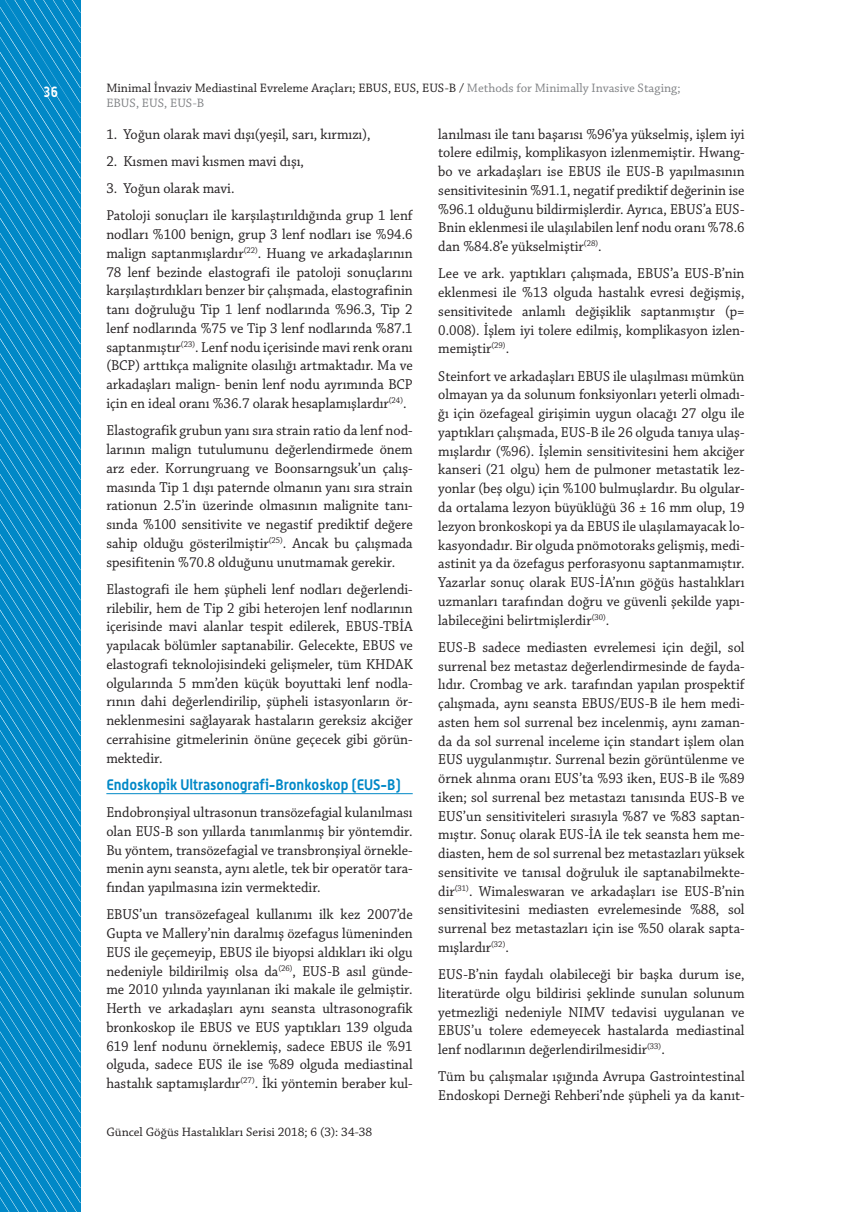
<style>
.page{position:relative;width:851px;height:1212px;background:#fff}
.page>*{position:absolute;margin:0;border:0;box-sizing:border-box;transform-origin:0 0}
.t1{font:15px/18.8px "Chaparral Pro";color:#231f20;text-align:justify;scale:.95 1}
.t2{font:700 15px "Alwyn OT";color:#0088c7;scale:.95 1}
.t3{font:700 15px "Alwyn OT";color:#fff;scale:.85 1}
.t4{font:12.9px/15.5px "Chaparral Pro";color:#231f20}
.s1{color:#808285}
</style>
<div class="page">
<svg style="left:0;top:0;width:80px;height:1212px;background:#0e8eca"></svg>
<hr style="left:106px;top:793px;width:306px;height:1px;background:#0088c7">
<p class="t3" style="left:43px;top:82px;width:19px">36</p>
<p class="t4" style="left:106px;top:81px;width:575px">Minimal İnvaziv Mediastinal Evreleme Araçları; EBUS, EUS, EUS-B / <span class="s1">Methods for Minimally Invasive Staging;<br>EBUS, EUS, EUS-B</span></p>
<p class="t1" style="left:106px;top:125px;width:279px">1. Yoğun olarak mavi dışı(yeşil, sarı, kırmızı),</p>
<p class="t1" style="left:106px;top:152px;width:209px">2. Kısmen mavi kısmen mavi dışı,</p>
<p class="t1" style="left:106px;top:175px;width:324px;line-height:27.3px">3. Yoğun olarak mavi.<br>Patoloji sonuçları ile karşılaştırıldığında grup 1 lenf</p>
<p class="t1" style="left:106px;top:226px;width:324px">nodları %100 benign, grup 3 lenf nodları ise %94.6 malign saptanmışlardır<sup>(22)</sup>. Huang ve arkadaşlarının 78 lenf bezinde elastografi ile patoloji sonuçlarını karşılaştırdıkları benzer bir çalışmada, elastografinin tanı doğruluğu Tip 1 lenf nodlarında %96.3, Tip 2 lenf nodlarında %75 ve Tip 3 lenf nodlarında %87.1 saptanmıştır<sup>(23)</sup>. Lenf nodu içerisinde mavi renk oranı (BCP) arttıkça malignite olasılığı artmaktadır. Ma ve arkadaşları malign- benin lenf nodu ayrımında BCP için en ideal oranı %36.7 olarak hesaplamışlardır<sup>(24)</sup>.</p>
<p class="t1" style="left:106px;top:422px;width:324px">Elastografik grubun yanı sıra strain ratio da lenf nod&shy;larının malign tutulumunu değerlendirmede önem arz eder. Korrungruang ve Boonsarngsuk’un çalış&shy;masında Tip 1 dışı paternde olmanın yanı sıra strain rationun 2.5’in üzerinde olmasının malignite tanı&shy;sında %100 sensitivite ve negastif prediktif değere sahip olduğu gösterilmiştir<sup>(25)</sup>. Ancak bu çalışmada spesifitenin %70.8 olduğunu unutmamak gerekir.</p>
<p class="t1" style="left:106px;top:580px;width:324px">Elastografi ile hem şüpheli lenf nodları değerlendi&shy;rilebilir, hem de Tip 2 gibi heterojen lenf nodlarının içerisinde mavi alanlar tespit edilerek, EBUS-TBİA yapılacak bölümler saptanabilir. Gelecekte, EBUS ve elastografi teknolojisindeki gelişmeler, tüm KHDAK olgularında 5 mm’den küçük boyuttaki lenf nodla&shy;rının dahi değerlendirilip, şüpheli istasyonların ör&shy;neklenmesini sağlayarak hastaların gereksiz akciğer cerrahisine gitmelerinin önüne geçecek gibi görün&shy;mektedir.</p>
<p class="t2" style="left:106px;top:775px;width:311px">Endoskopik Ultrasonografi-Bronkoskop (EUS-B)</p>
<p class="t1" style="left:106px;top:803px;width:324px">Endobronşiyal ultrasonun transözefagial kulanılması olan EUS-B son yıllarda tanımlanmış bir yöntemdir.<br>Bu yöntem, transözefagial ve transbronşiyal örnekle&shy;menin aynı seansta, aynı aletle, tek bir operatör tara&shy;fından yapılmasına izin vermektedir.</p>
<p class="t1" style="left:106px;top:906px;width:324px">EBUS’un transözefageal kullanımı ilk kez 2007’de Gupta ve Mallery’nin daralmış özefagus lümeninden EUS ile geçemeyip, EBUS ile biyopsi aldıkları iki olgu nedeniyle bildirilmiş olsa da<sup>(26)</sup>, EUS-B asıl günde&shy;me 2010 yılında yayınlanan iki makale ile gelmiştir.<br>Herth ve arkadaşları aynı seansta ultrasonografik bronkoskop ile EBUS ve EUS yaptıkları 139 olguda 619 lenf nodunu örneklemiş, sadece EBUS ile %91 olguda, sadece EUS ile ise %89 olguda mediastinal hastalık saptamışlardır<sup>(27)</sup>. İki yöntemin beraber kul-</p>
<p class="t4" style="left:106px;top:1125px;width:267px">Güncel Göğüs Hastalıkları Serisi 2018; 6 (3): 34-38</p>
<p class="t1" style="left:438px;top:125px;width:324px">lanılması ile tanı başarısı %96’ya yükselmiş, işlem iyi tolere edilmiş, komplikasyon izlenmemiştir. Hwang&shy;bo ve arkadaşları ise EBUS ile EUS-B yapılmasının sensitivitesinin %91.1, negatif prediktif değerinin ise %96.1 olduğunu bildirmişlerdir. Ayrıca, EBUS’a EUS-Bnin eklenmesi ile ulaşılabilen lenf nodu oranı %78.6 dan %84.8’e yükselmiştir<sup>(28)</sup>.</p>
<p class="t1" style="left:438px;top:265px;width:324px">Lee ve ark. yaptıkları çalışmada, EBUS’a EUS-B’nin eklenmesi ile %13 olguda hastalık evresi değişmiş, sensitivitede anlamlı değişiklik saptanmıştır (p= 0.008). İşlem iyi tolere edilmiş, komplikasyon izlen&shy;memiştir<sup>(29)</sup>.</p>
<p class="t1" style="left:438px;top:367px;width:324px">Steinfort ve arkadaşları EBUS ile ulaşılması mümkün olmayan ya da solunum fonksiyonları yeterli olmadı&shy;ğı için özefageal girişimin uygun olacağı 27 olgu ile yaptıkları çalışmada, EUS-B ile 26 olguda tanıya ulaş&shy;mışlardır (%96). İşlemin sensitivitesini hem akciğer kanseri (21 olgu) hem de pulmoner metastatik lez&shy;yonlar (beş olgu) için %100 bulmuşlardır. Bu olgular&shy;da ortalama lezyon büyüklüğü 36 ± 16 mm olup, 19 lezyon bronkoskopi ya da EBUS ile ulaşılamayacak lo&shy;kasyondadır. Bir olguda pnömotoraks gelişmiş, medi&shy;astinit ya da özefagus perforasyonu saptanmamıştır.<br>Yazarlar sonuç olarak EUS-İA’nın göğüs hastalıkları uzmanları tarafından doğru ve güvenli şekilde yapı&shy;labileceğini belirtmişlerdir<sup>(30)</sup>.</p>
<p class="t1" style="left:438px;top:638px;width:324px">EUS-B sadece mediasten evrelemesi için değil, sol surrenal bez metastaz değerlendirmesinde de fayda&shy;lıdır. Crombag ve ark. tarafından yapılan prospektif çalışmada, aynı seansta EBUS/EUS-B ile hem medi&shy;asten hem sol surrenal bez incelenmiş, aynı zaman&shy;da da sol surrenal inceleme için standart işlem olan EUS uygulanmıştır. Surrenal bezin görüntülenme ve örnek alınma oranı EUS’ta %93 iken, EUS-B ile %89 iken; sol surrenal bez metastazı tanısında EUS-B ve EUS’un sensitiviteleri sırasıyla %87 ve %83 saptan&shy;mıştır. Sonuç olarak EUS-İA ile tek seansta hem me&shy;diasten, hem de sol surrenal bez metastazları yüksek sensitivite ve tanısal doğruluk ile saptanabilmekte&shy;dir<sup>(31)</sup>. Wimaleswaran ve arkadaşları ise EUS-B’nin sensitivitesini mediasten evrelemesinde %88, sol surrenal bez metastazları için ise %50 olarak sapta&shy;mışlardır<sup>(32)</sup>.</p>
<p class="t1" style="left:438px;top:965px;width:324px">EUS-B’nin faydalı olabileceği bir başka durum ise, literatürde olgu bildirisi şeklinde sunulan solunum yetmezliği nedeniyle NIMV tedavisi uygulanan ve EBUS’u tolere edemeyecek hastalarda mediastinal lenf nodlarının değerlendirilmesidir<sup>(33)</sup>.</p>
<p class="t1" style="left:438px;top:1068px;width:324px">Tüm bu çalışmalar ışığında Avrupa Gastrointestinal<br>Endoskopi Derneği Rehberi’nde şüpheli ya da kanıt-</p>
</div>
